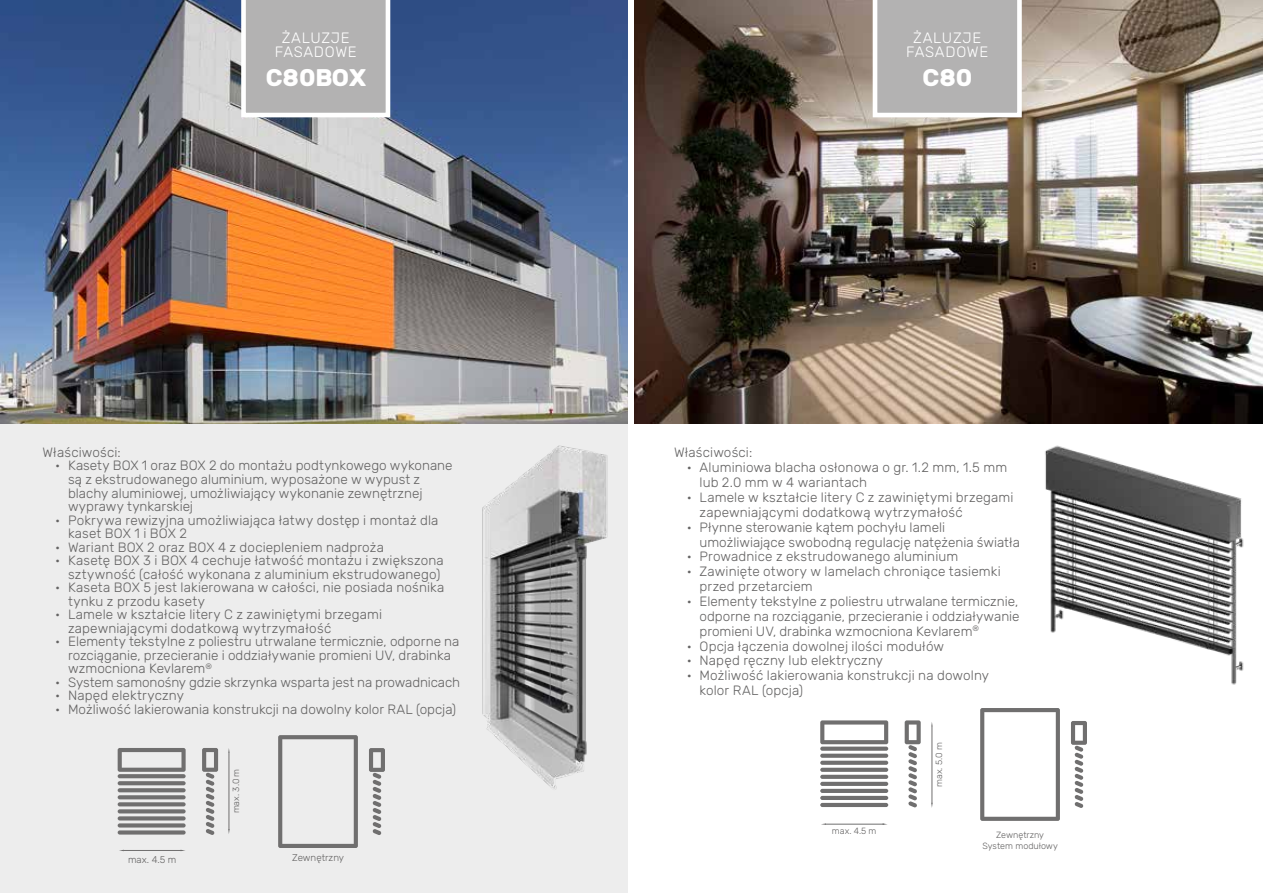
<style>
.page{position:relative;width:1263px;height:893px;background:#fff}
.page>*{position:absolute;margin:0;border:0;box-sizing:border-box;transform-origin:0 0}
.t1{font:700 24px "Rubik";color:#fff}
.t2{font:300 15px/14.2px "Rubik";letter-spacing:.05em;color:#fff;text-align:center}
.t3{font:300 13.5px/13.5px "Rubik";letter-spacing:.005em;color:#646363}
.t4{font:300 9.75px "Rubik";color:#646363}
.t5{font:300 9px/10.8px "Rubik";color:#646363;text-align:center}
</style>
<div class="page">
<div style="left:0;top:0;width:631px;height:893px;background:#ededed"></div>
<img style="left:0;top:0;width:629px;height:424px">
<img style="left:634px;top:0;width:629px;height:424px">
<svg style="left:870px;top:0;width:154px;height:120px;background:#b9b8b7"></svg>
<svg style="left:239px;top:0;width:154px;height:120px;background:#b7b7b8"></svg>
<div style="left:629px;top:0;width:5px;height:893px;background:#fff"></div>
<img style="left:1045px;top:445px;width:199px;height:240px">
<svg style="left:1071px;top:721px;width:16px;height:87px"></svg>
<svg style="left:980px;top:708px;width:80px;height:113px"></svg>
<svg style="left:820px;top:720px;width:68px;height:24px"></svg>
<svg style="left:820px;top:747px;width:68px;height:4px"></svg>
<svg style="left:820px;top:754px;width:68px;height:4px"></svg>
<svg style="left:820px;top:761px;width:68px;height:4px"></svg>
<svg style="left:820px;top:768px;width:68px;height:4px"></svg>
<svg style="left:820px;top:775px;width:68px;height:4px"></svg>
<hr style="left:820px;top:782px;width:68px;height:4px;background:#706f6f;border-radius:2px">
<hr style="left:820px;top:789px;width:68px;height:4px;background:#706f6f;border-radius:2px">
<hr style="left:820px;top:796px;width:68px;height:4px;background:#706f6f;border-radius:2px">
<hr style="left:820px;top:803px;width:68px;height:4px;background:#706f6f;border-radius:2px">
<svg style="left:905px;top:720px;width:16px;height:87px"></svg>
<hr style="left:825px;top:824px;width:59px;height:1px;background:#706f6f">
<hr style="left:932px;top:727px;width:1px;height:76px;background:#706f6f">
<img style="left:482px;top:428px;width:147px;height:371px">
<svg style="left:369px;top:748px;width:16px;height:87px"></svg>
<svg style="left:278px;top:735px;width:80px;height:113px"></svg>
<svg style="left:118px;top:748px;width:68px;height:24px"></svg>
<svg style="left:118px;top:774px;width:68px;height:4px"></svg>
<svg style="left:118px;top:781px;width:68px;height:4px"></svg>
<svg style="left:118px;top:788px;width:68px;height:4px"></svg>
<svg style="left:118px;top:795px;width:68px;height:4px"></svg>
<svg style="left:118px;top:802px;width:68px;height:4px"></svg>
<svg style="left:118px;top:809px;width:68px;height:4px"></svg>
<svg style="left:118px;top:816px;width:68px;height:4px"></svg>
<svg style="left:118px;top:823px;width:68px;height:4px"></svg>
<div style="left:118px;top:830px;width:68px;height:5px;background:#706f6f;border-radius:2px"></div>
<svg style="left:202px;top:748px;width:16px;height:87px"></svg>
<hr style="left:229px;top:753px;width:1px;height:77px;background:#706f6f">
<hr style="left:123px;top:850px;width:59px;height:1px;background:#706f6f">
<p class="t2" style="left:275px;top:31px;width:84px">ŻALUZJE<br>FASADOWE</p>
<h1 class="t1" style="left:266px;top:63px;width:102px">C80BOX</h1>
<p class="t3" style="left:43px;top:446px;width:80px">Właściwości:</p>
<p class="t3" style="left:68px;top:459px;width:386px;text-indent:-13px">• Kasety BOX 1 oraz BOX 2 do montażu podtynkowego wykonane są z ekstrudowanego aluminium, wyposażone w wypust z blachy aluminiowej, umożliwiający wykonanie zewnętrznej wyprawy tynkarskiej</p>
<p class="t3" style="left:68px;top:513px;width:372px;text-indent:-13px">• Pokrywa rewizyjna umożliwiająca łatwy dostęp i montaż dla kaset BOX 1 i BOX 2</p>
<p class="t3" style="left:55px;top:540px;width:330px">• Wariant BOX 2 oraz BOX 4 z dociepleniem nadproża</p>
<p class="t3" style="left:55px;top:554px;width:390px;text-align:right">• Kasetę BOX 3 i BOX 4 cechuje łatwość montażu i zwiększona sztywność (całość wykonana z aluminium ekstrudowanego)</p>
<p class="t3" style="left:68px;top:581px;width:378px;text-indent:-13px">• Kaseta BOX 5 jest lakierowana w całości, nie posiada nośnika tynku z przodu kasety</p>
<p class="t3" style="left:68px;top:608px;width:315px;text-indent:-13px">• Lamele w kształcie litery C z zawiniętymi brzegami zapewniającymi dodatkową wytrzymałość</p>
<p class="t3" style="left:68px;top:635px;width:393px;text-indent:-13px">• Elementy tekstylne z poliestru utrwalane termicznie, odporne na rozciąganie, przecieranie i oddziaływanie promieni UV, drabinka wzmocniona Kevlarem<sup>®</sup></p>
<p class="t3" style="left:55px;top:675px;width:406px">• System samonośny gdzie skrzynka wsparta jest na prowadnicach</p>
<p class="t3" style="left:55px;top:689px;width:130px">• Napęd elektryczny</p>
<p class="t3" style="left:55px;top:702px;width:402px">• Możliwość lakierowania konstrukcji na dowolny kolor RAL (opcja)</p>
<p class="t4" style="left:128px;top:854px;width:50px">max. 4.5 m</p>
<p class="t5" style="left:231px;top:813px;width:46px;rotate:-90deg">max. 3.0 m</p>
<p class="t4" style="left:292px;top:852px;width:53px">Zewnętrzny</p>
<p class="t2" style="left:906px;top:31px;width:84px">ŻALUZJE<br>FASADOWE</p>
<h1 class="t1" style="left:922px;top:63px;width:51px">C80</h1>
<p class="t3" style="left:674px;top:446px;width:80px">Właściwości:</p>
<p class="t3" style="left:699px;top:461px;width:309px;line-height:14.9px;text-indent:-13px">• Aluminiowa blacha osłonowa o gr. 1.2 mm, 1.5 mm lub 2.0 mm w 4 wariantach</p>
<p class="t3" style="left:699px;top:490px;width:315px;line-height:14.9px;text-indent:-13px">• Lamele w kształcie litery C z zawiniętymi brzegami zapewniającymi dodatkową wytrzymałość</p>
<p class="t3" style="left:699px;top:520px;width:322px;line-height:14.9px;text-indent:-13px">• Płynne sterowanie kątem pochyłu lameli umożliwiające swobodną regulację natężenia światła</p>
<p class="t3" style="left:687px;top:550px;width:273px">• Prowadnice z ekstrudowanego aluminium</p>
<p class="t3" style="left:699px;top:564px;width:303px;line-height:14.9px;text-indent:-13px">• Zawinięte otwory w lamelach chroniące tasiemki przed przetarciem</p>
<p class="t3" style="left:699px;top:594px;width:322px;line-height:14.9px;text-align:justify;text-indent:-13px">• Elementy tekstylne z poliestru utrwalane termicznie, odporne na rozciąganie, przecieranie i oddziaływanie promieni UV, drabinka wzmocniona Kevlarem<sup>®</sup></p>
<p class="t3" style="left:687px;top:639px;width:259px">• Opcja łączenia dowolnej ilości modułów</p>
<p class="t3" style="left:687px;top:654px;width:198px">• Napęd ręczny lub elektryczny</p>
<p class="t3" style="left:699px;top:668px;width:291px;line-height:14.9px;text-indent:-13px">• Możliwość lakierowania konstrukcji na dowolny kolor RAL (opcja)</p>
<p class="t5" style="left:832px;top:825px;width:46px">max. 4.5 m</p>
<p class="t5" style="left:934px;top:787px;width:46px;rotate:-90deg">max. 5.0 m</p>
<p class="t5" style="left:982px;top:830px;width:77px">Zewnętrzny<br>System modułowy</p>
</div>
